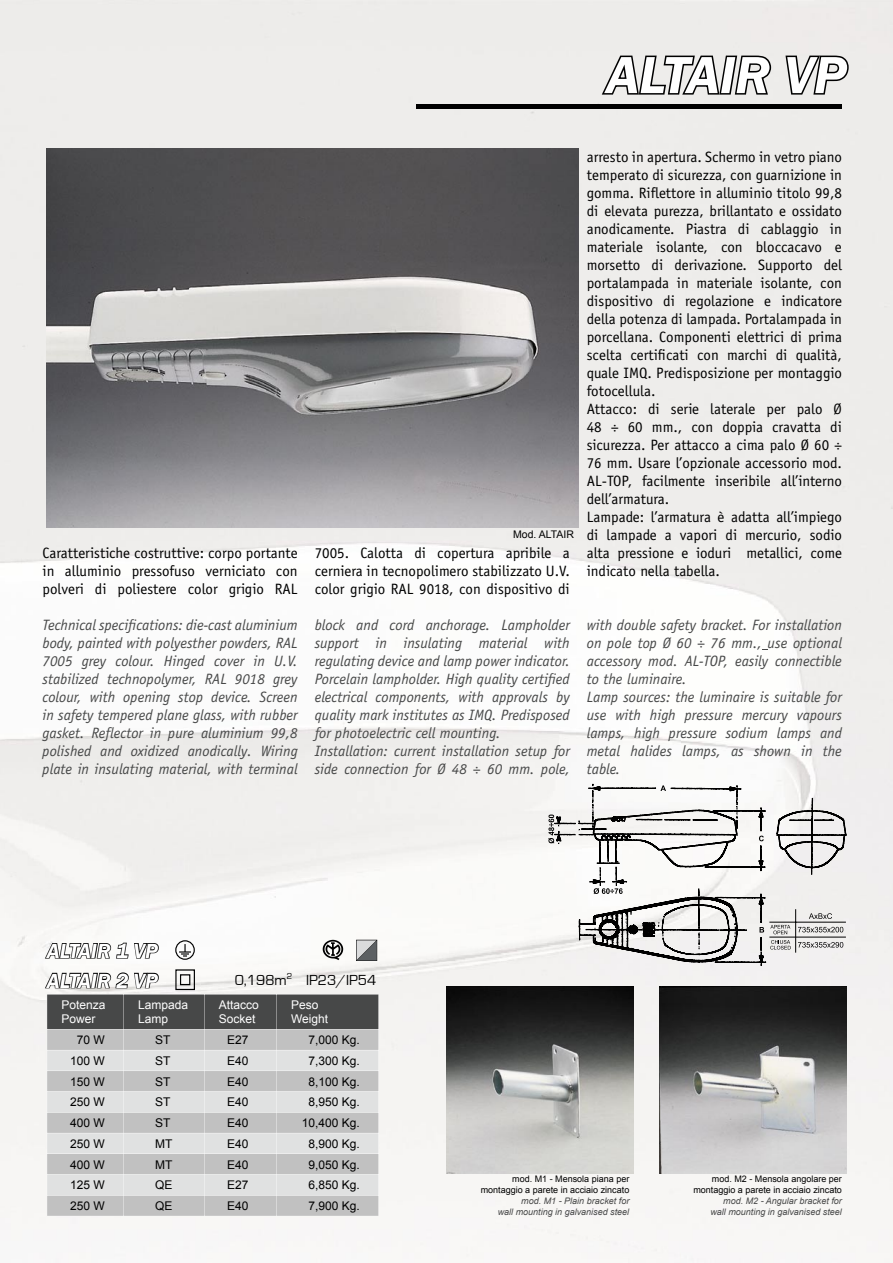
<style>
.page{position:relative;width:893px;height:1263px;background:#fff}
.page>*{position:absolute;margin:0;border:0;box-sizing:border-box;transform-origin:0 0}
.t1{font:italic 600 54px "Franklin Gothic";color:#fff}
.t2{font:italic 600 21px/29.7px "Franklin Gothic";color:#fff}
.t3{font:15px/18px "Officina Sans";color:#000;text-align:justify}
.t4{font:italic 15px/18px "Officina Sans";color:#474848}
.t5{font:15px "Eurostile";color:#000}
.t6{font:12px "Arial";color:#000}
.t7{font:12px/14.4px "Arial";color:#fff}
.t8{font:10.5px "Arial";color:#000}
.t9{font:9px/10.8px "Arial";color:#000;text-align:right}
.t10{font:italic 9px/10.8px "Arial";color:#474848;text-align:right}
</style>
<div class="page">
<img style="left:0;top:722px;width:682px;height:541px">
<img style="left:682px;top:0;width:211px;height:1263px">
<img style="left:0;top:0;width:684px;height:633px">
<svg style="left:599px;top:54px;width:174px;height:42px;background:#989896"></svg>
<svg style="left:784px;top:53px;width:67px;height:43px;background:#9f9e9d"></svg>
<div style="left:417px;top:104px;width:425px;height:5px;background:#000"></div>
<img style="left:660px;top:986px;width:186px;height:187px">
<img style="left:447px;top:986px;width:187px;height:187px">
<img style="left:47px;top:149px;width:531px;height:378px">
<svg style="left:47px;top:1029px;width:332px;height:187px;background:#d0d0d0"></svg>
<svg style="left:323px;top:940px;width:20px;height:20px"></svg>
<svg style="left:44px;top:942px;width:116px;height:18px"></svg>
<div style="left:175px;top:940px;width:20px;height:20px;border:1px solid #000;border-radius:50%"></div>
<svg style="left:179px;top:944px;width:12px;height:12px"></svg>
<svg style="left:44px;top:969px;width:335px;height:60px"></svg>
<svg style="left:356px;top:940px;width:22px;height:22px"></svg>
<svg style="left:548px;top:784px;width:298px;height:182px"></svg>
<h1 class="t1" style="left:606px;top:40px;width:242px">ALTAIR VP</h1>
<p class="t8" style="left:513px;top:527px;width:62px">Mod. ALTAIR</p>
<p class="t3" style="left:43px;top:544px;width:257px">Caratteristiche costruttive: corpo portante in alluminio pressofuso verniciato con polveri di poliestere color grigio RAL</p>
<p class="t3" style="left:315px;top:544px;width:257px">7005. Calotta di copertura apribile a cerniera in tecnopolimero stabilizzato U.V. color grigio RAL 9018, con dispositivo di</p>
<p class="t3" style="left:587px;top:148px;width:257px;text-align:left">arresto in apertura. Schermo in vetro piano temperato di sicurezza, con guarnizione in gomma. Riflettore in alluminio titolo 99,8 di elevata purezza, brillantato e ossidato anodicamente. Piastra di cablaggio in materiale isolante, con bloccacavo e morsetto di derivazione. Supporto del portalampada in materiale isolante, con dispositivo di regolazione e indicatore della potenza di lampada. Portalampada in porcellana. Componenti elettrici di prima scelta certificati con marchi di qualità, quale IMQ. Predisposizione per montaggio fotocellula.<br>Attacco: di serie laterale per palo Ø 48 ÷ 60 mm., con doppia cravatta di sicurezza. Per attacco a cima palo Ø 60 ÷ 76 mm. Usare l’opzionale accessorio mod.<br>AL-TOP, facilmente inseribile all’interno dell’armatura.<br>Lampade: l’armatura è adatta all’impiego di lampade a vapori di mercurio, sodio alta pressione e ioduri metallici, come indicato nella tabella.</p>
<p class="t4" style="left:43px;top:616px;width:257px;text-align:justify">Technical specifications: die-cast aluminium body, painted with polyesther powders, RAL 7005 grey colour. Hinged cover in U.V. stabilized technopolymer, RAL 9018 grey colour, with opening stop device. Screen in safety tempered plane glass, with rubber gasket. Reflector in pure aluminium 99,8 polished and oxidized anodically. Wiring plate in insulating material, with terminal</p>
<p class="t4" style="left:315px;top:616px;width:257px">block and cord anchorage. Lampholder support in insulating material with regulating device and lamp power indicator.<br>Porcelain lampholder. High quality certified electrical components, with approvals by quality mark institutes as IMQ. Predisposed for photoelectric cell mounting.<br>Installation: current installation setup for side connection for Ø 48 ÷ 60 mm. pole,</p>
<p class="t4" style="left:587px;top:616px;width:257px">with double safety bracket. For installation on pole top Ø 60 ÷ 76 mm., use optional accessory mod. AL-TOP, easily connectible to the luminaire.<br>Lamp sources: the luminaire is suitable for use with high pressure mercury vapours lamps, high pressure sodium lamps and metal halides lamps, as shown in the table.</p>
<h2 class="t2" style="left:47px;top:936px;width:112px">ALTAIR 1 VP<br>ALTAIR 2 VP</h2>
<p class="t5" style="left:235px;top:972px;width:59px">0,198m<sup>2</sup></p>
<p class="t5" style="left:306px;top:972px;width:72px">IP23/IP54</p>
<p class="t7" style="left:61px;top:998px;width:46px">Potenza<br>Power</p>
<p class="t7" style="left:138px;top:998px;width:52px">Lampada<br>Lamp</p>
<p class="t7" style="left:219px;top:998px;width:42px">Attacco<br>Socket</p>
<p class="t7" style="left:291px;top:998px;width:39px">Peso<br>Weight</p>
<p class="t6" style="left:77px;top:1032px;width:30px">70 W</p>
<p class="t6" style="left:155px;top:1032px;width:17px">ST</p>
<p class="t6" style="left:227px;top:1032px;width:23px">E27</p>
<p class="t6" style="left:308px;top:1032px;width:53px">7,000 Kg.</p>
<p class="t6" style="left:70px;top:1053px;width:36px">100 W</p>
<p class="t6" style="left:155px;top:1053px;width:17px">ST</p>
<p class="t6" style="left:227px;top:1053px;width:23px">E40</p>
<p class="t6" style="left:308px;top:1053px;width:53px">7,300 Kg.</p>
<p class="t6" style="left:70px;top:1073px;width:36px">150 W</p>
<p class="t6" style="left:155px;top:1073px;width:17px">ST</p>
<p class="t6" style="left:227px;top:1073px;width:23px">E40</p>
<p class="t6" style="left:308px;top:1073px;width:53px">8,100 Kg.</p>
<p class="t6" style="left:70px;top:1094px;width:36px">250 W</p>
<p class="t6" style="left:155px;top:1094px;width:17px">ST</p>
<p class="t6" style="left:227px;top:1094px;width:23px">E40</p>
<p class="t6" style="left:308px;top:1094px;width:53px">8,950 Kg.</p>
<p class="t6" style="left:70px;top:1115px;width:36px">400 W</p>
<p class="t6" style="left:155px;top:1115px;width:17px">ST</p>
<p class="t6" style="left:227px;top:1115px;width:23px">E40</p>
<p class="t6" style="left:302px;top:1115px;width:60px">10,400 Kg.</p>
<p class="t6" style="left:70px;top:1136px;width:36px">250 W</p>
<p class="t6" style="left:155px;top:1136px;width:19px">MT</p>
<p class="t6" style="left:227px;top:1136px;width:23px">E40</p>
<p class="t6" style="left:308px;top:1136px;width:53px">8,900 Kg.</p>
<p class="t6" style="left:70px;top:1156px;width:36px">400 W</p>
<p class="t6" style="left:155px;top:1156px;width:19px">MT</p>
<p class="t6" style="left:227px;top:1156px;width:23px">E40</p>
<p class="t6" style="left:308px;top:1156px;width:53px">9,050 Kg.</p>
<p class="t6" style="left:70px;top:1177px;width:36px">125 W</p>
<p class="t6" style="left:155px;top:1177px;width:19px">QE</p>
<p class="t6" style="left:227px;top:1177px;width:23px">E27</p>
<p class="t6" style="left:308px;top:1177px;width:53px">6,850 Kg.</p>
<p class="t6" style="left:70px;top:1198px;width:36px">250 W</p>
<p class="t6" style="left:155px;top:1198px;width:19px">QE</p>
<p class="t6" style="left:227px;top:1198px;width:23px">E40</p>
<p class="t6" style="left:308px;top:1198px;width:53px">7,900 Kg.</p>
<p class="t9" style="left:481px;top:1174px;width:150px">mod. M1 - Mensola piana per montaggio a parete in acciaio zincato</p>
<p class="t10" style="left:498px;top:1195px;width:133px">mod. M1 - Plain bracket for<br>wall mounting in galvanised steel</p>
<p class="t9" style="left:693px;top:1174px;width:150px">mod. M2 - Mensola angolare per montaggio a parete in acciaio zincato</p>
<p class="t10" style="left:710px;top:1195px;width:133px">mod. M2 - Angular bracket for wall mounting in galvanised steel</p>
</div>
